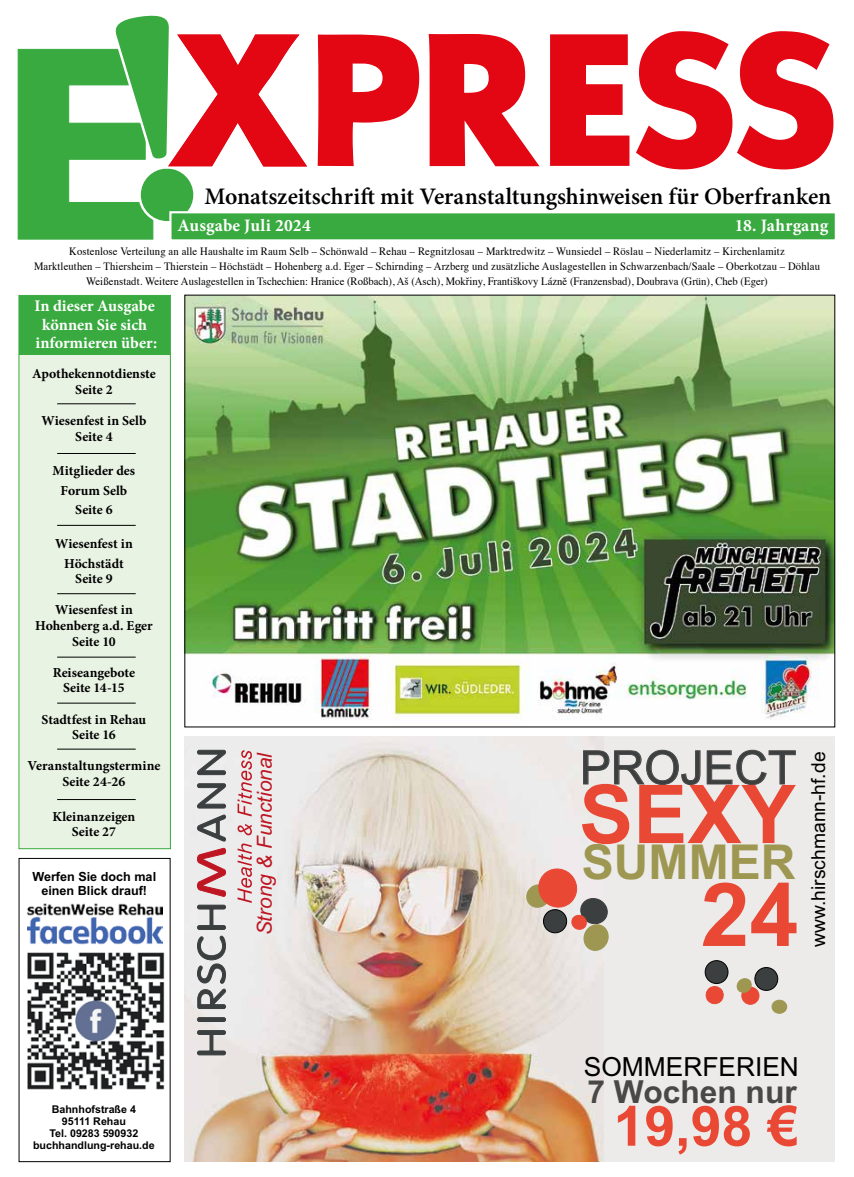
<style>
.page{position:relative;width:854px;height:1177px;background:#fff}
.page>*{position:absolute;margin:0;border:0;box-sizing:border-box;transform-origin:0 0}
.t1{font:185.88px "Fut Bol";letter-spacing:.025em;color:#e30613}
.t2{font:700 88px "Arial";color:#e94834}
.t3{font:700 81.12px "Arial";color:#e94834}
.t4{font:700 55.5px "Arial";color:#e94834}
.t5{font:700 48.12px "Arial";color:#9d9751}
.t6{font:46.38px "Arial";color:#3b3f3f}
.t7{font:700 31.75px "Arial";color:#494847}
.t8{font:26.38px "Arial";color:#000}
.t9{font:600 23.75px "Minion Pro";color:#000}
.t10{font:italic 20.75px "Arial";color:#be1622}
.t11{font:19.25px "Arial";color:#000}
.t12{font:700 17.5px "Minion Pro";letter-spacing:.005em;color:#fff}
.t13{font:700 16.25px/18.8px "Minion Pro";color:#fff;text-align:center}
.t14{font:700 13.75px/15.6px "Minion Pro";letter-spacing:-.005em;color:#000;text-align:center}
.t15{font:700 12.62px/14.1px "Arial";color:#000;text-align:center}
.t16{font:11.25px/15px "Times";letter-spacing:.01em;color:#000;text-align:center;scale:.95 1}
.t17{font:700 10.62px/11.9px "Arial";color:#000;text-align:center}
.s1{color:#fff}
</style>
<div class="page">
<div style="left:19px;top:295px;width:151px;height:553px;background:#e9f3e4"></div>
<div style="left:19px;top:295px;width:152px;height:554px;border:1px solid #39aa3f"></div>
<svg style="left:18px;top:15px;width:176px;height:225px"></svg>
<div style="left:170px;top:212px;width:666px;height:28px;background:#39aa3f"></div>
<div style="left:169px;top:211px;width:667px;height:30px;border:2px solid #fff"></div>
<div style="left:19px;top:296px;width:151px;height:58px;background:#39aa3f"></div>
<hr style="left:57px;top:403px;width:79px;height:1px;background:#000">
<hr style="left:57px;top:525px;width:79px;height:1px;background:#000">
<hr style="left:57px;top:593px;width:79px;height:1px;background:#000">
<hr style="left:57px;top:656px;width:79px;height:1px;background:#000">
<hr style="left:57px;top:702px;width:79px;height:1px;background:#000">
<hr style="left:57px;top:748px;width:79px;height:1px;background:#000">
<hr style="left:57px;top:799px;width:79px;height:1px;background:#000">
<hr style="left:57px;top:453px;width:79px;height:1px;background:#000">
<img style="left:27px;top:952px;width:138px;height:138px">
<img style="left:28px;top:903px;width:134px;height:42px">
<img style="left:186px;top:297px;width:647px;height:423px">
<div style="left:603px;top:737px;width:231px;height:424px;background:#edebea"></div>
<img style="left:184px;top:737px;width:419px;height:424px">
<svg style="left:197px;top:749px;width:29px;height:92px;background:#a5a6a6"></svg>
<svg style="left:197px;top:847px;width:29px;height:49px"></svg>
<svg style="left:197px;top:904px;width:29px;height:151px;background:#a8a8a8"></svg>
<svg style="left:238px;top:750px;width:14px;height:152px;background:#deb0b3"></svg>
<svg style="left:524px;top:866px;width:86px;height:86px;background:#c9a89b"></svg>
<div style="left:742px;top:987px;width:17px;height:17px;background:#e94834;border-radius:50%"></div>
<div style="left:741px;top:986px;width:18px;height:18px;border:1px solid #e94834;border-radius:50%"></div>
<div style="left:755px;top:967px;width:23px;height:23px;background:#3b3f3f;border-radius:50%"></div>
<div style="left:754px;top:967px;width:24px;height:23px;border:1px solid #000;border-radius:50%"></div>
<div style="left:772px;top:1000px;width:15px;height:13px;background:#9d9751;border-radius:50%"></div>
<div style="left:772px;top:999px;width:15px;height:14px;border:1px solid #9d9751;border-radius:50%"></div>
<svg style="left:703px;top:959px;width:50px;height:46px;background:#c1a49b"></svg>
<h1 class="t1" style="left:175px;top:-7px;width:662px"><span class="s1">X</span>PRESS</h1>
<h3 class="t9" style="left:205px;top:180px;width:628px">Monatszeitschrift mit Veranstaltungshinweisen für Oberfranken</h3>
<h3 class="t12" style="left:177px;top:213px;width:135px">Ausgabe Juli 2024</h3>
<h3 class="t12" style="left:735px;top:213px;width:95px">18. Jahrgang</h3>
<p class="t16" style="left:34px;top:243px;width:829px">Kostenlose Verteilung an alle Haushalte im Raum Selb – Schönwald – Rehau – Regnitzlosau – Marktredwitz – Wunsiedel – Röslau – Niederlamitz – Kirchenlamitz<br>Marktleuthen – Thiersheim – Thierstein – Höchstädt – Hohenberg a.d. Eger – Schirnding – Arzberg und zusätzliche Auslagestellen in Schwarzenbach/Saale – Oberkotzau – Döhlau<br>Weißenstadt. Weitere Auslagestellen in Tschechien: Hranice (Roßbach), Aš (Asch), Mokřiny, Františkovy Lázně (Franzensbad), Doubrava (Grün), Cheb (Eger)</p>
<h3 class="t13" style="left:34px;top:296px;width:124px">In dieser Ausgabe können Sie sich informieren über:</h3>
<p class="t14" style="left:32px;top:366px;width:125px">Apothekennotdienste<br>Seite 2</p>
<p class="t14" style="left:41px;top:413px;width:106px">Wiesenfest in Selb<br>Seite 4</p>
<p class="t14" style="left:53px;top:461px;width:84px;line-height:19.1px">Mitglieder des<br>Forum Selb<br>Seite 6</p>
<p class="t14" style="left:55px;top:534px;width:79px;line-height:19.1px">Wiesenfest in<br>Höchstädt</p>
<p class="t14" style="left:75px;top:571px;width:39px">Seite 9</p>
<p class="t14" style="left:35px;top:602px;width:119px">Wiesenfest in<br>Hohenberg a.d. Eger<br>Seite 10</p>
<p class="t14" style="left:53px;top:664px;width:84px">Reiseangebote<br>Seite 14-15</p>
<p class="t14" style="left:42px;top:711px;width:106px">Stadtfest in Rehau<br>Seite 16</p>
<p class="t14" style="left:27px;top:758px;width:135px">Veranstaltungstermine<br>Seite 24-26</p>
<p class="t14" style="left:52px;top:808px;width:84px">Kleinanzeigen<br>Seite 27</p>
<p class="t15" style="left:32px;top:870px;width:125px">Werfen Sie doch mal einen Blick drauf!</p>
<p class="t17" style="left:33px;top:1103px;width:123px">Bahnhofstraße 4<br>95111 Rehau<br>Tel. 09283 590932 buchhandlung-rehau.de</p>
<h3 class="t10" style="left:251px;top:935px;width:185px;rotate:-90deg">Strong &amp; Functional</h3>
<h3 class="t6" style="left:580px;top:735px;width:218px">PROJECT</h3>
<h3 class="t3" style="left:579px;top:757px;width:218px">SEXY</h3>
<h3 class="t5" style="left:582px;top:828px;width:215px">SUMMER</h3>
<h2 class="t2" style="left:701px;top:853px;width:99px">24</h2>
<h3 class="t11" style="left:805px;top:946px;width:196px;rotate:-90deg">www.hirschmann-hf.de</h3>
<h3 class="t8" style="left:584px;top:1048px;width:217px">SOMMERFERIEN</h3>
<h3 class="t7" style="left:587px;top:1068px;width:211px">7 Wochen nur</h3>
<h3 class="t4" style="left:613px;top:1086px;width:187px">19,98 €</h3>
</div>
